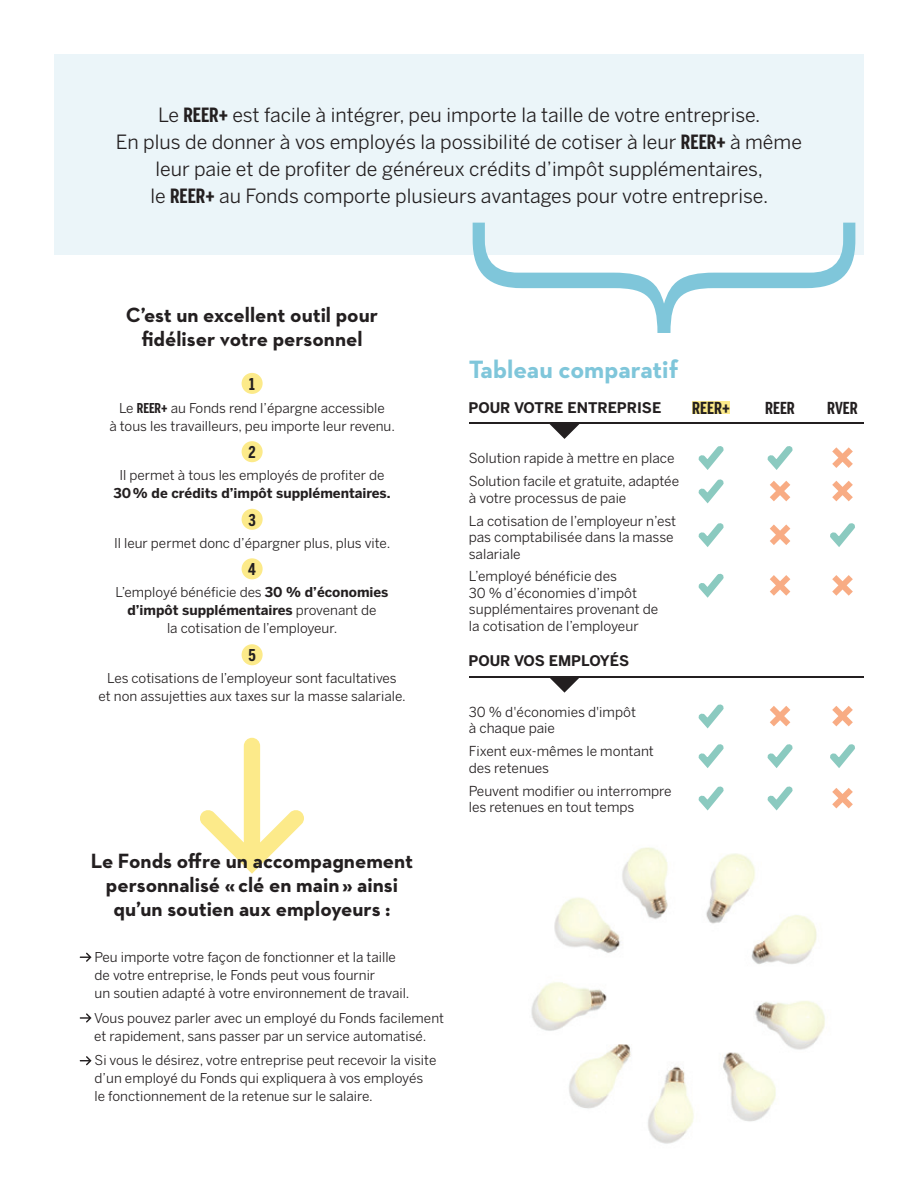
<style>
.page{position:relative;width:918px;height:1188px;background:#fff}
.page>*{position:absolute;margin:0;border:0;box-sizing:border-box;transform-origin:0 0}
.t1{font:200 407.25px "Benton Sans";color:#7fc6da}
.t2{font:700 25.5px "Neutraface 2 Text";color:#7fc6da}
.t3{font:700 21px/24px "Neutraface 2 Text";color:#231f20;text-align:center}
.t4{font:19.5px/27px "Benton Sans";color:#231f20;text-align:center}
.t5{font:700 16.35px "Benton Sans Comp";color:#231f20}
.t6{font:700 16.2px "Benton Sans Comp";color:#231f20}
.t7{font:700 14.55px "Benton Sans";color:#231f20}
.t8{font:13.65px/16.4px "Benton Sans";color:#231f20}
.t9{font:13.5px/18px "Benton Sans";color:#231f20;text-align:center}
.t10{font:700 13.5px "Benton Sans";color:#231f20}
.s1{font-family:"Benton Sans Comp";font-weight:700}
.s2{font-weight:700}
</style>
<div class="page">
<img style="left:531px;top:847px;width:294px;height:297px">
<div style="left:54px;top:54px;width:810px;height:200px;background:#ebf5f9"></div>
<svg style="left:200px;top:738px;width:104px;height:136px"></svg>
<div style="left:242px;top:373px;width:21px;height:21px;background:#fcea8a;border-radius:50%"></div>
<div style="left:242px;top:441px;width:21px;height:21px;background:#fcea8a;border-radius:50%"></div>
<div style="left:242px;top:509px;width:21px;height:21px;background:#fcea8a;border-radius:50%"></div>
<div style="left:242px;top:558px;width:21px;height:21px;background:#fcea8a;border-radius:50%"></div>
<div style="left:242px;top:644px;width:21px;height:21px;background:#fcea8a;border-radius:50%"></div>
<svg style="left:80px;top:953px;width:12px;height:9px"></svg>
<svg style="left:80px;top:1013px;width:12px;height:10px"></svg>
<svg style="left:80px;top:1056px;width:12px;height:9px"></svg>
<svg style="left:830px;top:523px;width:25px;height:24px"></svg>
<svg style="left:830px;top:744px;width:25px;height:24px"></svg>
<svg style="left:832px;top:447px;width:21px;height:21px"></svg>
<svg style="left:832px;top:481px;width:21px;height:20px"></svg>
<svg style="left:832px;top:575px;width:21px;height:21px"></svg>
<svg style="left:832px;top:706px;width:21px;height:20px"></svg>
<svg style="left:832px;top:788px;width:21px;height:20px"></svg>
<hr style="left:469px;top:422px;width:395px;height:2px;background:#231f20">
<hr style="left:469px;top:676px;width:395px;height:2px;background:#231f20">
<svg style="left:549px;top:424px;width:31px;height:15px"></svg>
<svg style="left:550px;top:678px;width:29px;height:15px"></svg>
<div style="left:692px;top:401px;width:38px;height:13px;background:#fcea8a"></div>
<svg style="left:698px;top:446px;width:26px;height:58px"></svg>
<svg style="left:698px;top:523px;width:26px;height:24px"></svg>
<svg style="left:698px;top:573px;width:26px;height:25px"></svg>
<svg style="left:698px;top:704px;width:26px;height:25px"></svg>
<svg style="left:698px;top:744px;width:26px;height:24px"></svg>
<svg style="left:698px;top:786px;width:26px;height:25px"></svg>
<svg style="left:767px;top:446px;width:26px;height:24px"></svg>
<svg style="left:767px;top:744px;width:26px;height:24px"></svg>
<svg style="left:767px;top:786px;width:26px;height:25px"></svg>
<svg style="left:770px;top:706px;width:20px;height:20px"></svg>
<svg style="left:770px;top:525px;width:20px;height:20px"></svg>
<svg style="left:770px;top:575px;width:20px;height:21px"></svg>
<svg style="left:770px;top:481px;width:20px;height:20px"></svg>
<p class="t4" style="left:116px;top:101px;width:688px">Le <span class="s1">REER+</span> est facile à intégrer, peu importe la taille de votre entreprise.<br>En plus de donner à vos employés la possibilité de cotiser à leur <span class="s1">REER+</span> à même leur paie et de profiter de généreux crédits d’impôt supplémentaires,<br>le <span class="s1">REER+</span> au Fonds comporte plusieurs avantages pour votre entreprise.</p>
<h1 class="t1" style="left:940px;top:203px;width:150px;rotate:90deg">}</h1>
<h3 class="t3" style="left:126px;top:302px;width:254px">C’est un excellent outil pour fidéliser votre personnel</h3>
<p class="t6" style="left:249px;top:374px;width:7px">1</p>
<p class="t9" style="left:109px;top:399px;width:287px">Le <span class="s1">REER+</span> au Fonds rend l’épargne accessible<br>à tous les travailleurs, peu importe leur revenu.</p>
<p class="t9" style="left:119px;top:466px;width:267px">Il permet à tous les employés de profiter de</p>
<p class="t10" style="left:113px;top:485px;width:279px">30 % de crédits d’impôt supplémentaires.</p>
<p class="t9" style="left:114px;top:534px;width:278px">Il leur permet donc d’épargner plus, plus vite.</p>
<p class="t9" style="left:116px;top:583px;width:274px">L’employé bénéficie des <span class="s2">30 % d’économies d’impôt supplémentaires</span> provenant de<br>la cotisation de l’employeur.</p>
<p class="t9" style="left:99px;top:669px;width:309px">Les cotisations de l’employeur sont facultatives<br>et non assujetties aux taxes sur la masse salariale.</p>
<p class="t6" style="left:249px;top:443px;width:9px">2</p>
<p class="t6" style="left:248px;top:510px;width:9px">3</p>
<p class="t6" style="left:248px;top:560px;width:9px">4</p>
<p class="t6" style="left:248px;top:646px;width:9px">5</p>
<h3 class="t3" style="left:91px;top:849px;width:324px">Le Fonds offre un accompagnement personnalisé « clé en main » ainsi qu’un soutien aux employeurs :</h3>
<p class="t9" style="left:95px;top:948px;width:316px;text-align:left">Peu importe votre façon de fonctionner et la taille de votre entreprise, le Fonds peut vous fournir<br>un soutien adapté à votre environnement de travail.</p>
<p class="t9" style="left:94px;top:1008px;width:351px;text-align:left">Vous pouvez parler avec un employé du Fonds facilement et rapidement, sans passer par un service automatisé.</p>
<p class="t9" style="left:95px;top:1051px;width:343px;text-align:left">Si vous le désirez, votre entreprise peut recevoir la visite d’un employé du Fonds qui expliquera à vos employés le fonctionnement de la retenue sur le salaire.</p>
<h2 class="t2" style="left:469px;top:353px;width:211px">Tableau comparatif</h2>
<p class="t7" style="left:469px;top:399px;width:194px">POUR VOTRE ENTREPRISE</p>
<p class="t5" style="left:692px;top:398px;width:39px">REER+</p>
<p class="t5" style="left:765px;top:398px;width:31px">REER</p>
<p class="t8" style="left:469px;top:447px;width:212px;line-height:23px">Solution rapide à mettre en place<br>Solution facile et gratuite, adaptée</p>
<p class="t8" style="left:469px;top:486px;width:209px;line-height:23px">à votre processus de paie<br>La cotisation de l’employeur n’est</p>
<p class="t8" style="left:469px;top:529px;width:206px">pas comptabilisée dans la masse salariale</p>
<p class="t8" style="left:469px;top:568px;width:191px">L’employé bénéficie des<br>30 % d’économies d’impôt supplémentaires provenant de la cotisation de l’employeur</p>
<p class="t7" style="left:469px;top:652px;width:162px">POUR VOS EMPLOYÉS</p>
<p class="t8" style="left:469px;top:704px;width:169px">30 % d'économies d'impôt à chaque paie</p>
<p class="t8" style="left:469px;top:743px;width:187px">Fixent eux-mêmes le montant des retenues</p>
<p class="t8" style="left:469px;top:783px;width:204px">Peuvent modifier ou interrompre les retenues en tout temps</p>
<p class="t5" style="left:827px;top:398px;width:32px">RVER</p>
</div>
